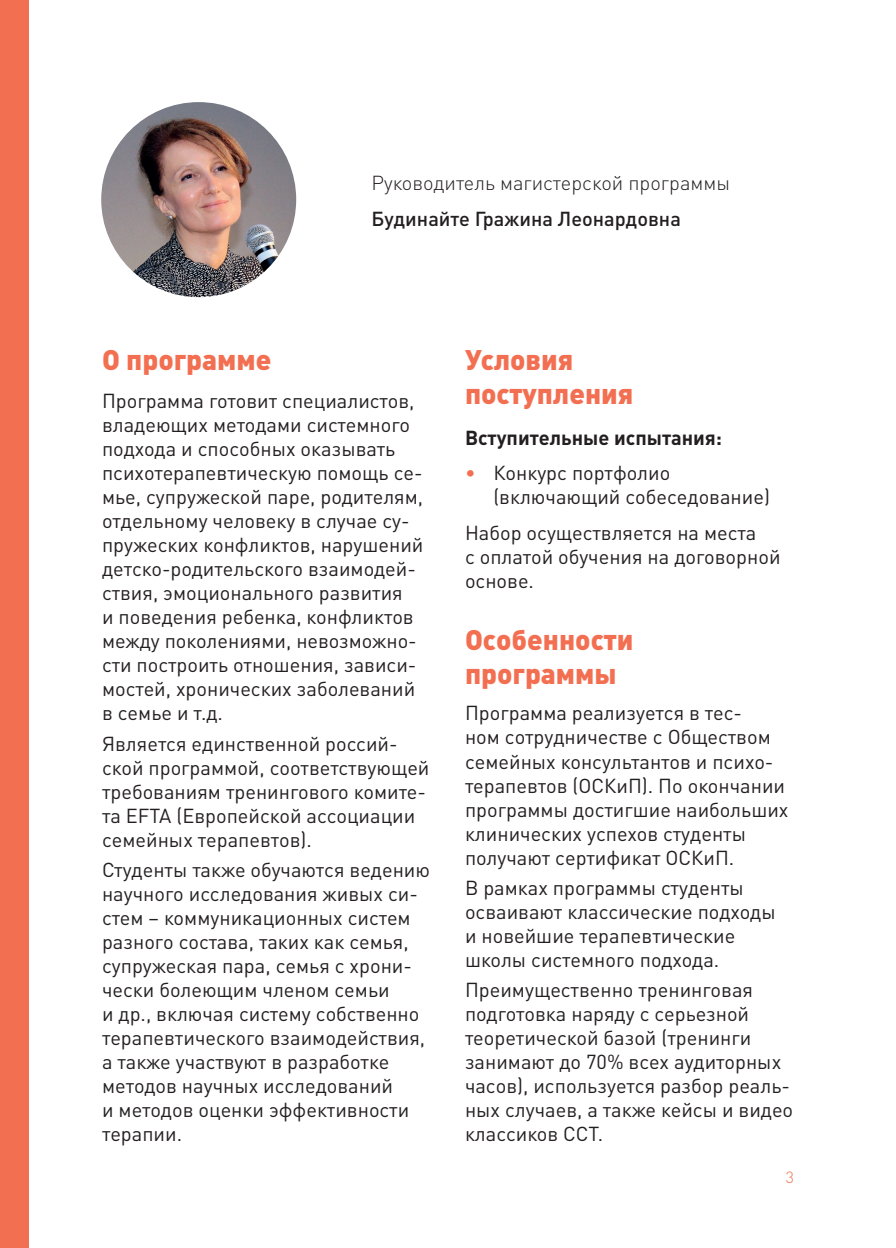
<style>
.page{position:relative;width:896px;height:1248px;background:#fff}
.page>*{position:absolute;margin:0;border:0;box-sizing:border-box;transform-origin:0 0}
.ЗАГ{font:900 28px/33.6px "DIN Pro";color:#f36f51}
.текст{font:20px/24px "DIN Pro";color:#231f20}
.t1{font:300 20px "DIN Pro";color:#231f20}
.t2{font:500 20px "DIN Pro";color:#231f20}
.ПодЗАГ{font:700 20px "DIN Pro";color:#231f20}
.t3{font:300 16px "DIN Pro";color:#f36f51}
.s1{color:#f36f51}
</style>
<div class="page">
<div style="left:0;top:0;width:28px;height:1247px;background:#f36f51"></div>
<img style="left:101px;top:102px;width:195px;height:195px;border-radius:97px">
<p class="t1" style="left:371px;top:169px;width:360px">Руководитель магистерской программы</p>
<p class="t2" style="left:371px;top:205px;width:311px">Будинайте Гражина Леонардовна</p>
<p class="ЗАГ" style="left:102px;top:342px;width:171px">О программе</p>
<p class="текст" style="left:102px;top:388px;width:323px">Программа готовит специалистов, владеющих методами системного подхода и способных оказывать психотерапевтическую помощь се&shy;мье, супружеской паре, родителям, отдельному человеку в случае су&shy;пружеских конфликтов, нарушений детско-родительского взаимодей&shy;ствия, эмоционального развития<br>и поведения ребенка, конфликтов между поколениями, невозможно&shy;сти построить отношения, зависи&shy;мостей, хронических заболеваний в семье и т.д.</p>
<p class="текст" style="left:102px;top:730px;width:329px">Является единственной россий&shy;ской программой, соответствующей требованиям тренингового комите&shy;та EFTA (Европейской ассоциации семейных терапевтов).</p>
<p class="текст" style="left:102px;top:856px;width:329px">Студенты также обучаются ведению научного исследования живых си&shy;стем – коммуникационных систем разного состава, таких как семья, супружеская пара, семья с хрони&shy;чески болеющим членом семьи<br>и др., включая систему собственно терапевтического взаимодействия, а также участвуют в разработке методов научных исследований<br>и методов оценки эффективности терапии.</p>
<p class="ЗАГ" style="left:465px;top:342px;width:170px">Условия поступления</p>
<p class="ПодЗАГ" style="left:465px;top:424px;width:258px">Вступительные испытания:</p>
<p class="текст" style="left:493px;top:460px;width:278px;text-indent:-28px"><span class="s1">•</span> Конкурс портфолио (включающий собеседование)</p>
<p class="текст" style="left:465px;top:520px;width:317px">Набор осуществляется на места<br>с оплатой обучения на договорной основе.</p>
<p class="ЗАГ" style="left:465px;top:622px;width:170px">Особенности программы</p>
<p class="текст" style="left:465px;top:700px;width:325px">Программа реализуется в тес-<br>ном сотрудничестве с Обществом семейных консультантов и психо&shy;терапевтов (ОСКиП). По окончании программы достигшие наибольших клинических успехов студенты получают сертификат ОСКиП.</p>
<p class="текст" style="left:465px;top:874px;width:312px">В рамках программы студенты осваивают классические подходы и новейшие терапевтические школы системного подхода.</p>
<p class="текст" style="left:465px;top:976px;width:330px">Преимущественно тренинговая подготовка наряду с серьезной теоретической базой (тренинги занимают до 70% всех аудиторных часов), используется разбор реаль&shy;ных случаев, а также кейсы и видео классиков ССТ.</p>
<p class="t3" style="left:785px;top:1165px;width:10px">3</p>
</div>
